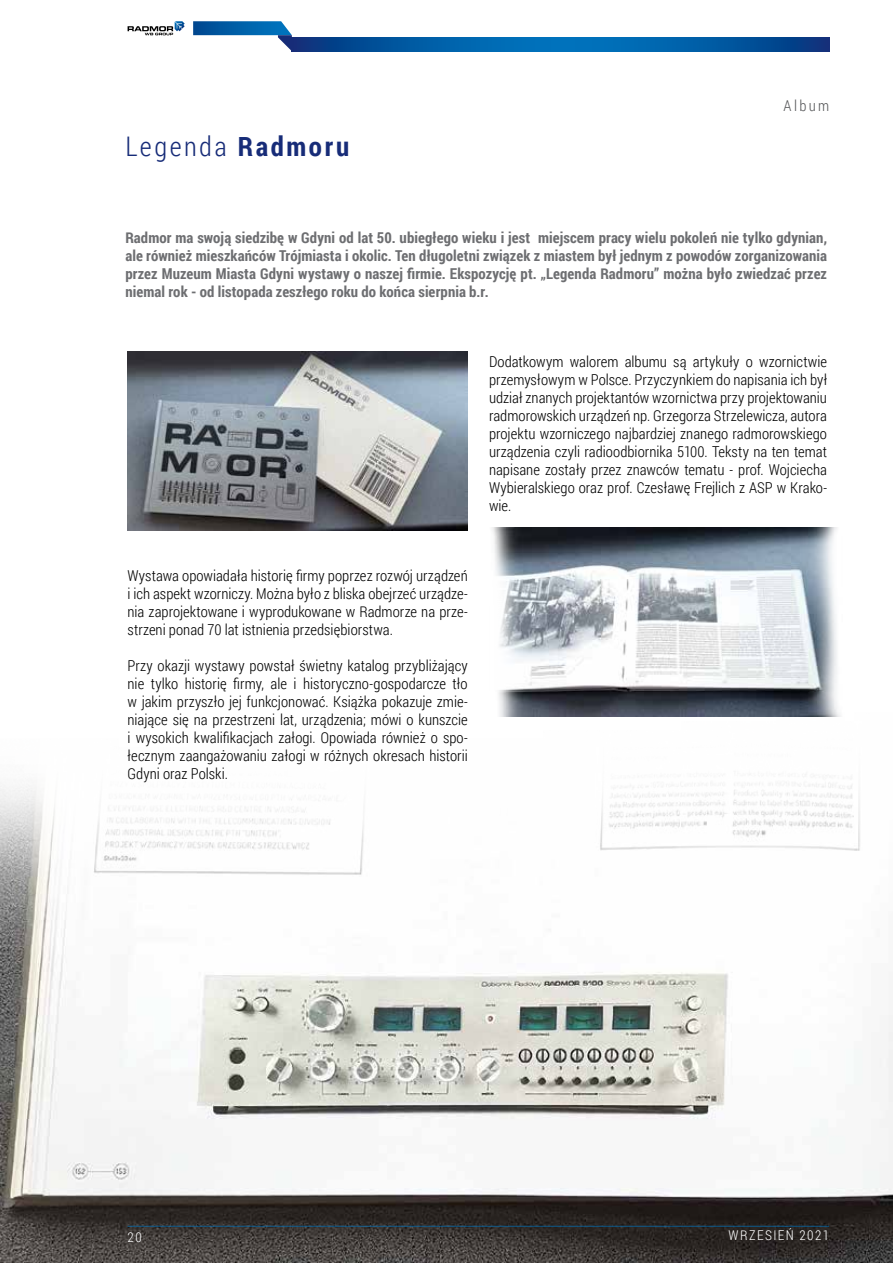
<style>
.page{position:relative;width:893px;height:1263px;background:#fff}
.page>*{position:absolute;margin:0;border:0;box-sizing:border-box;transform-origin:0 0}
.t1{font:300 27px "Roboto Condensed";letter-spacing:.09em;color:#172c78}
.t2{font:300 15px/18px "Roboto Condensed";color:#000;text-align:justify}
.t3{font:700 15px/18px "Roboto Condensed";letter-spacing:.005em;color:#6d6e71;text-align:justify}
.t4{font:300 15px "Roboto Condensed";letter-spacing:.15em;color:#58595b}
.t5{font:300 13.5px "Roboto Condensed";letter-spacing:.105em;color:#fff}
.s1{font-weight:700}
</style>
<div class="page">
<img style="left:0;top:445px;width:893px;height:818px">
<img style="left:480px;top:527px;width:378px;height:189px">
<img style="left:128px;top:352px;width:340px;height:179px">
<hr style="left:128px;top:1226px;width:701px;height:1px;background:#0072bc">
<svg style="left:128px;top:21px;width:57px;height:14px"></svg>
<svg style="left:193px;top:21px;width:99px;height:30px"></svg>
<svg style="left:292px;top:37px;width:537px;height:14px;background:#0159a2"></svg>
<h1 class="t1" style="left:125px;top:128px;width:225px">Legenda <span class="s1">Radmoru</span></h1>
<p class="t4" style="left:784px;top:96px;width:47px">Album</p>
<p class="t3" style="left:125px;top:228px;width:703px">Radmor ma swoją siedzibę w Gdyni od lat 50. ubiegłego wieku i jest miejscem pracy wielu pokoleń nie tylko gdynian, ale również mieszkańców Trójmiasta i okolic. Ten długoletni związek z miastem był jednym z powodów zorganizowania przez Muzeum Miasta Gdyni wystawy o naszej firmie. Ekspozycję pt. „Legenda Radmoru” można było zwiedzać przez niemal rok - od listopada zeszłego roku do końca sierpnia b.r.</p>
<p class="t2" style="left:489px;top:352px;width:340px">Dodatkowym walorem albumu są artykuły o wzornictwie przemysłowym w Polsce. Przyczynkiem do napisania ich był udział znanych projektantów wzornictwa przy projektowaniu radmorowskich urządzeń np. Grzegorza Strzelewicza, autora projektu wzorniczego najbardziej znanego radmorowskiego urządzenia czyli radioodbiornika 5100. Teksty na ten temat napisane zostały przez znawców tematu - prof. Wojciecha Wybieralskiego oraz prof. Czesławę Frejlich z ASP w Krako&shy;wie.</p>
<p class="t2" style="left:128px;top:566px;width:342px">Wystawa opowiadała historię firmy poprzez rozwój urządzeń i ich aspekt wzorniczy. Można było z bliska obejrzeć urządze&shy;nia zaprojektowane i wyprodukowane w Radmorze na prze&shy;strzeni ponad 70 lat istnienia przedsiębiorstwa.</p>
<p class="t2" style="left:128px;top:656px;width:342px">Przy okazji wystawy powstał świetny katalog przybliżający nie tylko historię firmy, ale i historyczno-gospodarcze tło w jakim przyszło jej funkcjonować. Książka pokazuje zmie&shy;niające się na przestrzeni lat, urządzenia; mówi o kunszcie i wysokich kwalifikacjach załogi. Opowiada również o spo&shy;łecznym zaangażowaniu załogi w różnych okresach historii Gdyni oraz Polski.</p>
<p class="t5" style="left:128px;top:1227px;width:16px">20</p>
<p class="t5" style="left:728px;top:1226px;width:102px">WRZESIEŃ 2021</p>
</div>
